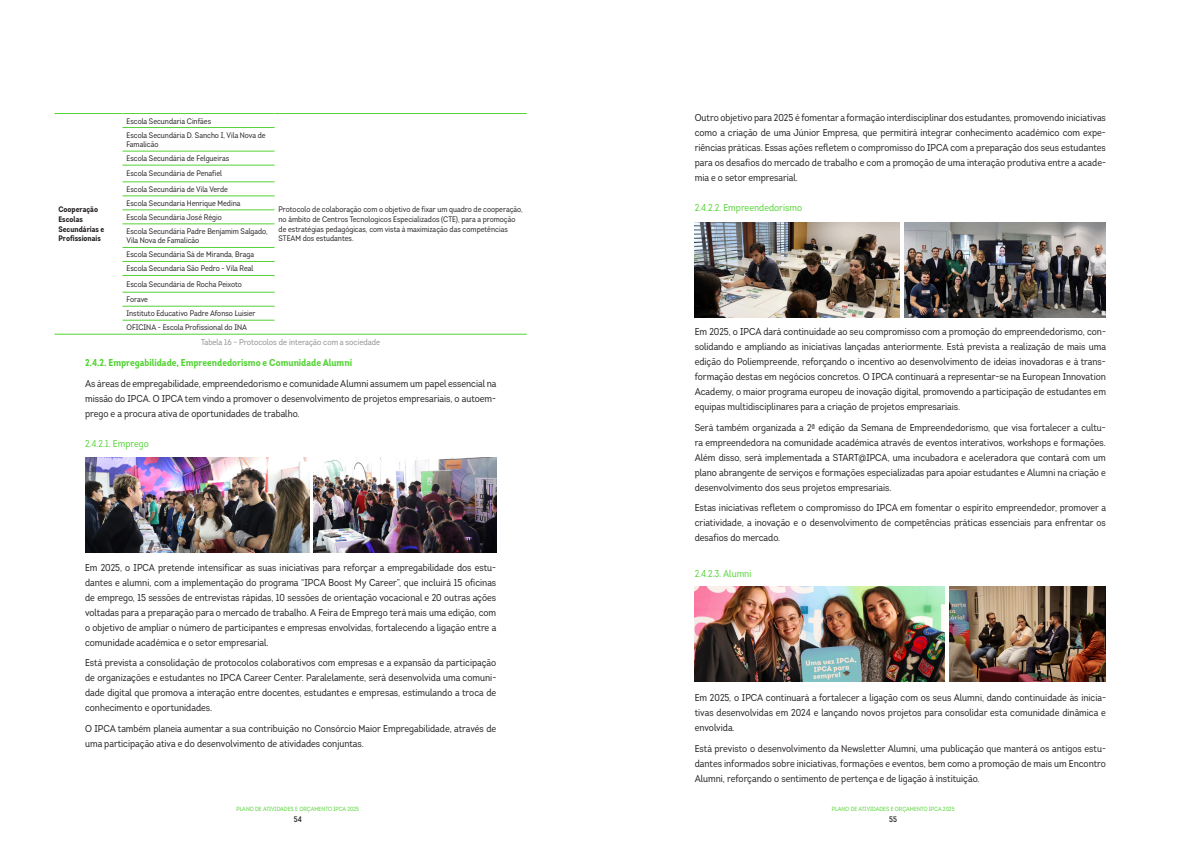
<style>
.page{position:relative;width:1191px;height:842px;background:#fff}
.page>*{position:absolute;margin:0;border:0;box-sizing:border-box;transform-origin:0 0}
.t1{font:condensed 10px/15px "Intro Condensed";color:#231f20;text-align:justify}
.t2{font:700 condensed 10px "Intro Condensed";color:#54d335}
.t3{font:condensed 10px "Intro Condensed";color:#54d335}
.t4{font:condensed 8.5px "Intro Condensed";color:#8e9091}
.t5{font:condensed 8px/14px "Intro Condensed";color:#231f20}
.t6{font:700 condensed 8px/9.6px "Intro Condensed";color:#231f20}
.t7{font:600 condensed 8px "Intro Condensed";color:#231f20}
.t8{font:condensed 6px "Intro Condensed";color:#54d335}
</style>
<div class="page">
<svg style="left:54px;top:127px;width:473px;height:207px"></svg>
<hr style="left:54px;top:113px;width:68px;height:1px;background:#54d335">
<hr style="left:122px;top:113px;width:152px;height:1px;background:#54d335">
<hr style="left:274px;top:113px;width:253px;height:1px;background:#54d335">
<hr style="left:122px;top:127px;width:152px;height:1px;background:#54d335">
<hr style="left:122px;top:151px;width:152px;height:1px;background:#54d335">
<hr style="left:122px;top:165px;width:152px;height:1px;background:#54d335">
<hr style="left:122px;top:182px;width:152px;height:1px;background:#54d335">
<hr style="left:122px;top:196px;width:152px;height:1px;background:#54d335">
<hr style="left:122px;top:210px;width:152px;height:1px;background:#54d335">
<hr style="left:122px;top:224px;width:152px;height:1px;background:#54d335">
<hr style="left:122px;top:247px;width:152px;height:1px;background:#54d335">
<hr style="left:122px;top:261px;width:152px;height:1px;background:#54d335">
<hr style="left:122px;top:275px;width:152px;height:1px;background:#54d335">
<hr style="left:122px;top:292px;width:152px;height:1px;background:#54d335">
<hr style="left:122px;top:306px;width:152px;height:1px;background:#54d335">
<hr style="left:122px;top:320px;width:152px;height:1px;background:#54d335">
<hr style="left:54px;top:334px;width:68px;height:1px;background:#54d335">
<hr style="left:122px;top:334px;width:152px;height:1px;background:#54d335">
<hr style="left:274px;top:334px;width:253px;height:1px;background:#54d335">
<img style="left:314px;top:457px;width:182px;height:95px">
<img style="left:85px;top:457px;width:224px;height:95px">
<img style="left:694px;top:222px;width:205px;height:96px">
<img style="left:904px;top:222px;width:202px;height:96px">
<img style="left:694px;top:586px;width:251px;height:96px">
<img style="left:950px;top:586px;width:156px;height:96px">
<p class="t5" style="left:126px;top:114px;width:86px">Escola Secundaria Cinfães</p>
<p class="t5" style="left:126px;top:130px;width:141px;line-height:9.6px">Escola Secundária D. Sancho I, Vila Nova de<br>Famalicão</p>
<p class="t5" style="left:126px;top:151px;width:104px;line-height:15.4px">Escola Secundária de Felgueiras<br>Escola Secundária de Penafiel<br>Escola Secundária de Vila Verde</p>
<p class="t5" style="left:126px;top:196px;width:143px">Escola Secundaria Henrique Medina<br>Escola Secundária José Régio<br>Escola Secundária Padre Benjamim Salgado,</p>
<p class="t5" style="left:126px;top:234px;width:129px">Vila Nova de Famalicão<br>Escola Secundária Sá de Miranda, Braga<br>Escola Secundaria São Pedro - Vila Real</p>
<p class="t5" style="left:126px;top:276px;width:117px;line-height:15.4px">Escola Secundária de Rocha Peixoto<br>Forave</p>
<p class="t5" style="left:126px;top:306px;width:131px">Instituto Educativo Padre Afonso Luisier<br>OFICINA - Escola Profissional do INA</p>
<p class="t4" style="left:201px;top:337px;width:180px">Tabela 16 – Protocolos de interação com a sociedade</p>
<p class="t2" style="left:85px;top:356px;width:268px">2.4.2. Empregabilidade, Empreendedorismo e Comunidade Alumni</p>
<p class="t1" style="left:85px;top:376px;width:413px">As áreas de empregabilidade, empreendedorismo e comunidade Alumni assumem um papel essencial na missão do IPCA. O IPCA tem vindo a promover o desenvolvimento de projetos empresariais, o autoem&shy;prego e a procura ativa de oportunidades de trabalho.</p>
<p class="t3" style="left:85px;top:437px;width:65px">2.4.2.1. Emprego</p>
<p class="t5" style="left:278px;top:205px;width:246px;line-height:9.6px">Protocolo de colaboração com o objetivo de fixar um quadro de cooperação, no âmbito de Centros Tecnologicos Especializados (CTE), para a promoção de estratégias pedagógicas, com vista à maximização das competências STEAM dos estudantes.</p>
<p class="t6" style="left:58px;top:205px;width:47px">Cooperação<br>Escolas<br>Secundárias e<br>Profissionais</p>
<p class="t1" style="left:85px;top:560px;width:413px">Em 2025, o IPCA pretende intensificar as suas iniciativas para reforçar a empregabilidade dos estu&shy;dantes e alumni, com a implementação do programa “IPCA Boost My Career”, que incluirá 15 oficinas de emprego, 15 sessões de entrevistas rápidas, 10 sessões de orientação vocacional e 20 outras ações voltadas para a preparação para o mercado de trabalho. A Feira de Emprego terá mais uma edição, com o objetivo de ampliar o número de participantes e empresas envolvidas, fortalecendo a ligação entre a comunidade académica e o setor empresarial.</p>
<p class="t1" style="left:85px;top:655px;width:413px">Está prevista a consolidação de protocolos colaborativos com empresas e a expansão da participação de organizações e estudantes no IPCA Career Center. Paralelamente, será desenvolvida uma comuni&shy;dade digital que promova a interação entre docentes, estudantes e empresas, estimulando a troca de conhecimento e oportunidades.</p>
<p class="t1" style="left:85px;top:721px;width:413px">O IPCA também planeia aumentar a sua contribuição no Consórcio Maior Empregabilidade, através de uma participação ativa e do desenvolvimento de atividades conjuntas.</p>
<p class="t1" style="left:694px;top:110px;width:413px">Outro objetivo para 2025 é fomentar a formação interdisciplinar dos estudantes, promovendo iniciativas como a criação de uma Júnior Empresa, que permitirá integrar conhecimento académico com expe&shy;riências práticas. Essas ações refletem o compromisso do IPCA com a preparação dos seus estudantes para os desafios do mercado de trabalho e com a promoção de uma interação produtiva entre a acade&shy;mia e o setor empresarial.</p>
<p class="t3" style="left:694px;top:201px;width:109px">2.4.2.2. Empreendedorismo</p>
<p class="t1" style="left:694px;top:324px;width:413px">Em 2025, o IPCA dará continuidade ao seu compromisso com a promoção do empreendedorismo, con&shy;solidando e ampliando as iniciativas lançadas anteriormente. Está prevista a realização de mais uma edição do Poliempreende, reforçando o incentivo ao desenvolvimento de ideias inovadoras e à trans&shy;formação destas em negócios concretos. O IPCA continuará a representar-se na European Innovation Academy, o maior programa europeu de inovação digital, promovendo a participação de estudantes em equipas multidisciplinares para a criação de projetos empresariais.</p>
<p class="t1" style="left:694px;top:420px;width:413px">Será também organizada a 2ª edição da Semana de Empreendedorismo, que visa fortalecer a cultu&shy;ra empreendedora na comunidade académica através de eventos interativos, workshops e formações.<br>Além disso, será implementada a START@IPCA, uma incubadora e aceleradora que contará com um plano abrangente de serviços e formações especializadas para apoiar estudantes e Alumni na criação e desenvolvimento dos seus projetos empresariais.</p>
<p class="t1" style="left:694px;top:500px;width:413px">Estas iniciativas refletem o compromisso do IPCA em fomentar o espírito empreendedor, promover a criatividade, a inovação e o desenvolvimento de competências práticas essenciais para enfrentar os desafios do mercado.</p>
<p class="t3" style="left:694px;top:567px;width:58px">2.4.2.3. Alumni</p>
<p class="t1" style="left:694px;top:690px;width:413px">Em 2025, o IPCA continuará a fortalecer a ligação com os seus Alumni, dando continuidade às inicia&shy;tivas desenvolvidas em 2024 e lançando novos projetos para consolidar esta comunidade dinâmica e envolvida.</p>
<p class="t1" style="left:694px;top:741px;width:413px">Está previsto o desenvolvimento da Newsletter Alumni, uma publicação que manterá os antigos estu&shy;dantes informados sobre iniciativas, formações e eventos, bem como a promoção de mais um Encontro Alumni, reforçando o sentimento de pertença e de ligação à instituição.</p>
<p class="t8" style="left:236px;top:805px;width:124px">PLANO DE ATIVIDADES E ORÇAMENTO IPCA 2025</p>
<p class="t8" style="left:832px;top:805px;width:124px">PLANO DE ATIVIDADES E ORÇAMENTO IPCA 2025</p>
<p class="t7" style="left:294px;top:814px;width:9px">54</p>
<p class="t7" style="left:889px;top:814px;width:9px">55</p>
</div>
